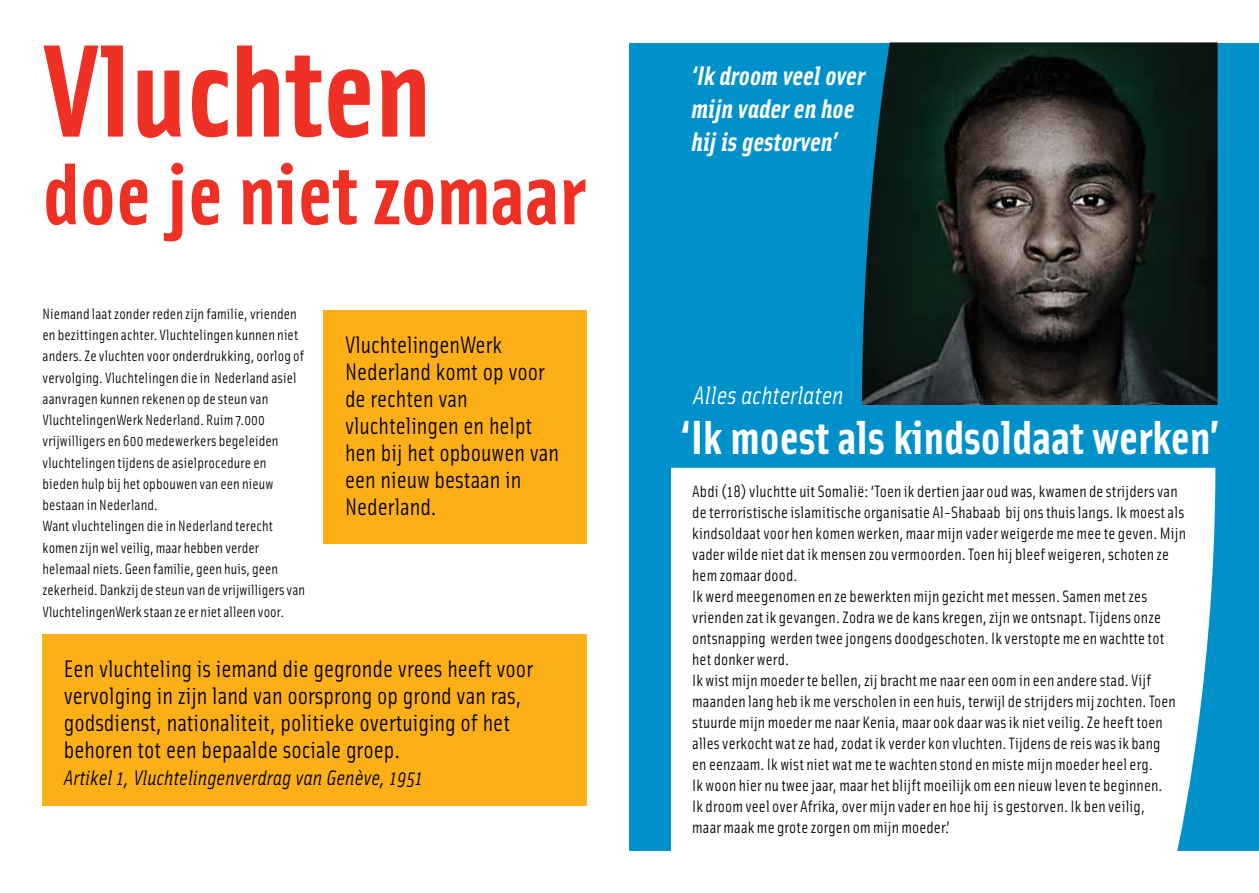
<style>
.page{position:relative;width:1259px;height:893px;background:#fff}
.page>*{position:absolute;margin:0;border:0;box-sizing:border-box;transform-origin:0 0}
.t1{font:700 132px "Solex OT";color:#ee3124}
.t2{font:700 87.9px "Solex OT";color:#ee3124}
.t3{font:700 48px "Solex OT";color:#fff}
.t4{font:italic 700 27px/33px "Solex OT";color:#fff}
.t5{font:italic 25.35px "Solex OT";color:#fff}
.t6{font:24px/27px "Solex OT";color:#000}
.t7{font:italic 21px "Solex OT";color:#000}
.t8{font:16.5px/21px "Solex OT";letter-spacing:.01em;color:#000}
.t9{font:15px/21.3px "Solex OT";letter-spacing:.01em;color:#000}
</style>
<div class="page">
<div style="left:629px;top:43px;width:630px;height:807px;background:#0091ca"></div>
<img style="left:862px;top:43px;width:355px;height:362px">
<div style="left:671px;top:468px;width:544px;height:383px;background:#fff"></div>
<div style="left:324px;top:310px;width:263px;height:234px;background:#fcaf17"></div>
<div style="left:43px;top:634px;width:544px;height:172px;background:#fcaf17"></div>
<h1 class="t1" style="left:43px;top:5px;width:390px">Vluchten</h1>
<h2 class="t2" style="left:43px;top:136px;width:544px">doe je niet zomaar</h2>
<p class="t9" style="left:43px;top:302px;width:264px">Niemand laat zonder reden zijn familie, vrienden en bezittingen achter. Vluchtelingen kunnen niet anders. Ze vluchten voor onderdrukking, oorlog of vervolging. Vluchtelingen die in Nederland asiel aanvragen kunnen rekenen op de steun van VluchtelingenWerk Nederland. Ruim 7.000 vrijwilligers en 600 medewerkers begeleiden vluchtelingen tijdens de asielprocedure en bieden hulp bij het opbouwen van een nieuw bestaan in Nederland.<br>Want vluchtelingen die in Nederland terecht komen zijn wel veilig, maar hebben verder helemaal niets. Geen familie, geen huis, geen zekerheid. Dankzij de steun van de vrijwilligers van VluchtelingenWerk staan ze er niet alleen voor.</p>
<h3 class="t6" style="left:345px;top:330px;width:216px">VluchtelingenWerk<br>Nederland komt op voor de rechten van vluchtelingen en helpt hen bij het opbouwen van een nieuw bestaan in<br>Nederland.</h3>
<h3 class="t6" style="left:64px;top:654px;width:471px">Een vluchteling is iemand die gegronde vrees heeft voor vervolging in zijn land van oorsprong op grond van ras, godsdienst, nationaliteit, politieke overtuiging of het behoren tot een bepaalde sociale groep.</h3>
<p class="t7" style="left:64px;top:764px;width:360px">Artikel 1, Vluchtelingenverdrag van Genève, 1951</p>
<h3 class="t4" style="left:691px;top:57px;width:175px">‘Ik droom veel over mijn vader en hoe hij is gestorven’</h3>
<h3 class="t5" style="left:693px;top:379px;width:152px">Alles achterlaten</h3>
<h3 class="t3" style="left:681px;top:406px;width:540px">‘Ik moest als kindsoldaat werken’</h3>
<p class="t8" style="left:692px;top:480px;width:495px">Abdi (18) vluchtte uit Somalië: ‘Toen ik dertien jaar oud was, kwamen de strijders van de terroristische islamitische organisatie Al-Shabaab bij ons thuis langs. Ik moest als kindsoldaat voor hen komen werken, maar mijn vader weigerde me mee te geven. Mijn vader wilde niet dat ik mensen zou vermoorden. Toen hij bleef weigeren, schoten ze hem zomaar dood.<br>Ik werd meegenomen en ze bewerkten mijn gezicht met messen. Samen met zes vrienden zat ik gevangen. Zodra we de kans kregen, zijn we ontsnapt. Tijdens onze ontsnapping werden twee jongens doodgeschoten. Ik verstopte me en wachtte tot het donker werd.<br>Ik wist mijn moeder te bellen, zij bracht me naar een oom in een andere stad. Vijf maanden lang heb ik me verscholen in een huis, terwijl de strijders mij zochten. Toen stuurde mijn moeder me naar Kenia, maar ook daar was ik niet veilig. Ze heeft toen alles verkocht wat ze had, zodat ik verder kon vluchten. Tijdens de reis was ik bang<br>en eenzaam. Ik wist niet wat me te wachten stond en miste mijn moeder heel erg.<br>Ik woon hier nu twee jaar, maar het blijft moeilijk om een nieuw leven te beginnen.<br>Ik droom veel over Afrika, over mijn vader en hoe hij is gestorven. Ik ben veilig,<br>maar maak me grote zorgen om mijn moeder.’</p>
</div>
